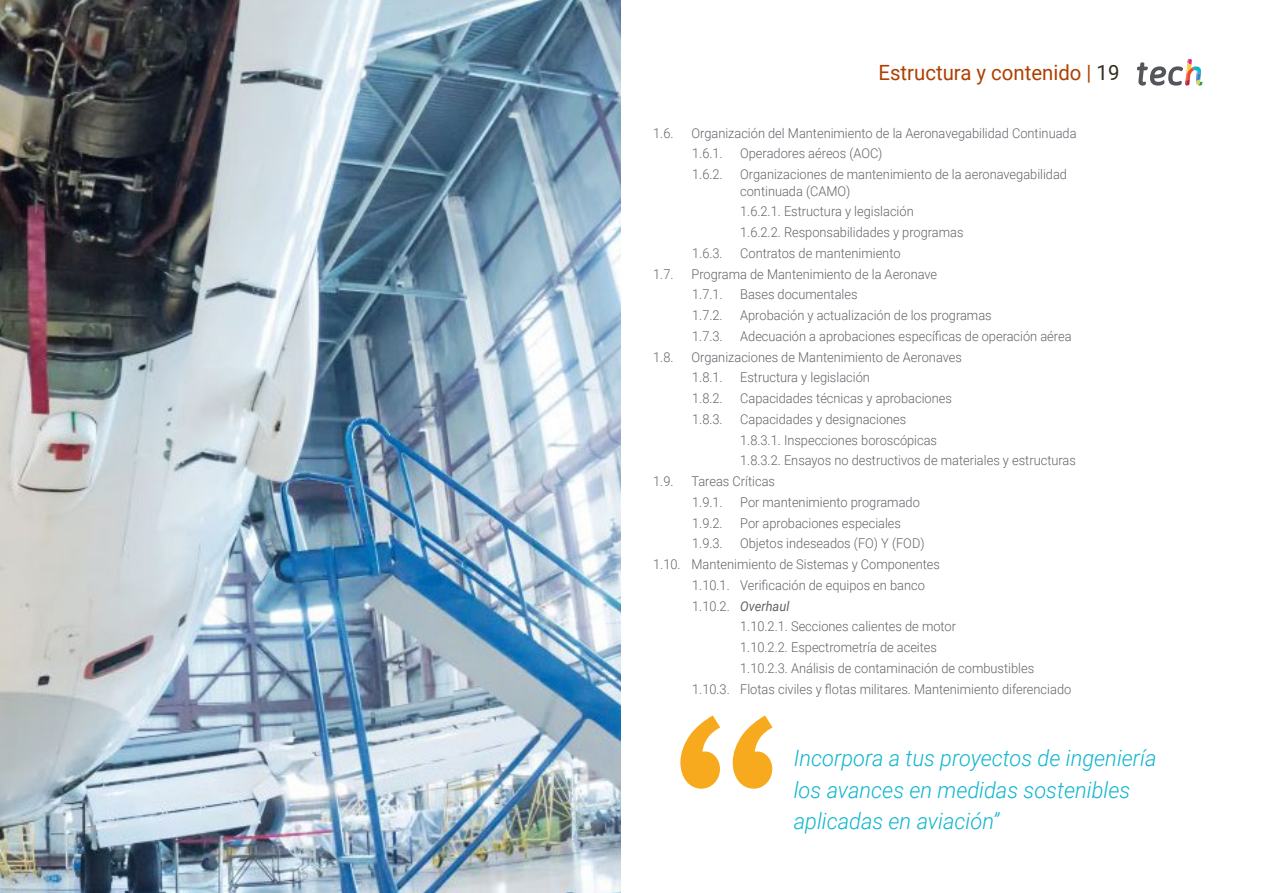
<style>
.page{position:relative;width:1263px;height:893px;background:#fff}
.page>*{position:absolute;margin:0;border:0;box-sizing:border-box;transform-origin:0 0}
.t1{font:italic 300 22.5px/31.5px "Roboto";color:#0fb6cf}
.t2{font:21px "Roboto";color:#ae4000}
.t3{font:300 13.5px/20.7px "Roboto";color:#61646a;scale:.95 1}
.t4{font:italic 13.5px "Roboto";color:#61646a;scale:.95 1}
.s1{color:#312e20}
.s2{font-weight:300;font-style:normal}
</style>
<div class="page">
<svg style="left:1137px;top:59px;width:65px;height:27px"></svg>
<svg style="left:680px;top:715px;width:92px;height:74px"></svg>
<img style="left:0;top:0;width:621px;height:893px">
<h2 class="t2" style="left:878px;top:57px;width:242px">Estructura y contenido | <span class="s1">19</span></h2>
<p class="t3" style="left:653px;top:122px;width:23px">1.6.</p>
<p class="t3" style="left:691px;top:122px;width:407px">Organización del Mantenimiento de la Aeronavegabilidad Continuada<br>1.6.1.</p>
<p class="t3" style="left:740px;top:143px;width:151px">Operadores aéreos (AOC)</p>
<p class="t3" style="left:692px;top:164px;width:34px">1.6.2.</p>
<p class="t3" style="left:740px;top:166px;width:346px;line-height:16.5px">Organizaciones de mantenimiento de la aeronavegabilidad continuada (CAMO)</p>
<p class="t3" style="left:740px;top:201px;width:237px">1.6.2.1. Estructura y legislación<br>1.6.2.2. Responsabilidades y programas</p>
<p class="t3" style="left:692px;top:242px;width:34px">1.6.3.</p>
<p class="t3" style="left:740px;top:242px;width:170px">Contratos de mantenimiento</p>
<p class="t3" style="left:653px;top:263px;width:23px">1.7.</p>
<p class="t3" style="left:691px;top:263px;width:260px">Programa de Mantenimiento de la Aeronave<br>1.7.1.</p>
<p class="t3" style="left:740px;top:284px;width:125px">Bases documentales</p>
<p class="t3" style="left:692px;top:305px;width:34px">1.7.2.</p>
<p class="t3" style="left:740px;top:305px;width:266px">Aprobación y actualización de los programas</p>
<p class="t3" style="left:692px;top:325px;width:34px">1.7.3.</p>
<p class="t3" style="left:740px;top:325px;width:350px">Adecuación a aprobaciones específicas de operación aérea</p>
<p class="t3" style="left:653px;top:346px;width:23px">1.8.</p>
<p class="t3" style="left:691px;top:346px;width:286px">Organizaciones de Mantenimiento de Aeronaves<br>1.8.1.</p>
<p class="t3" style="left:740px;top:367px;width:138px">Estructura y legislación</p>
<p class="t3" style="left:692px;top:388px;width:34px">1.8.2.</p>
<p class="t3" style="left:740px;top:388px;width:224px">Capacidades técnicas y aprobaciones</p>
<p class="t3" style="left:692px;top:408px;width:34px">1.8.3.</p>
<p class="t3" style="left:740px;top:408px;width:355px">Capacidades y designaciones<br>1.8.3.1. Inspecciones boroscópicas<br>1.8.3.2. Ensayos no destructivos de materiales y estructuras</p>
<p class="t3" style="left:653px;top:471px;width:23px">1.9.</p>
<p class="t3" style="left:691px;top:471px;width:89px">Tareas Críticas<br>1.9.1.</p>
<p class="t3" style="left:740px;top:491px;width:191px">Por mantenimiento programado</p>
<p class="t3" style="left:692px;top:512px;width:34px">1.9.2.</p>
<p class="t3" style="left:740px;top:512px;width:171px">Por aprobaciones especiales</p>
<p class="t3" style="left:692px;top:533px;width:34px">1.9.3.</p>
<p class="t3" style="left:740px;top:533px;width:196px">Objetos indeseados (FO) Y (FOD)</p>
<p class="t3" style="left:653px;top:554px;width:303px">1.10. Mantenimiento de Sistemas y Componentes</p>
<p class="t3" style="left:692px;top:574px;width:246px">1.10.1. Verificación de equipos en banco</p>
<p class="t4" style="left:692px;top:596px;width:104px"><span class="s2">1.10.2.</span> Overhaul</p>
<p class="t3" style="left:740px;top:616px;width:229px">1.10.2.1. Secciones calientes de motor</p>
<p class="t3" style="left:740px;top:637px;width:209px">1.10.2.2. Espectrometría de aceites</p>
<p class="t3" style="left:740px;top:657px;width:311px">1.10.2.3. Análisis de contaminación de combustibles</p>
<p class="t3" style="left:692px;top:678px;width:401px">1.10.3. Flotas civiles y flotas militares. Mantenimiento diferenciado</p>
<h1 class="t1" style="left:794px;top:742px;width:364px">Incorpora a tus proyectos de ingeniería los avances en medidas sostenibles aplicadas en aviación”</h1>
</div>
